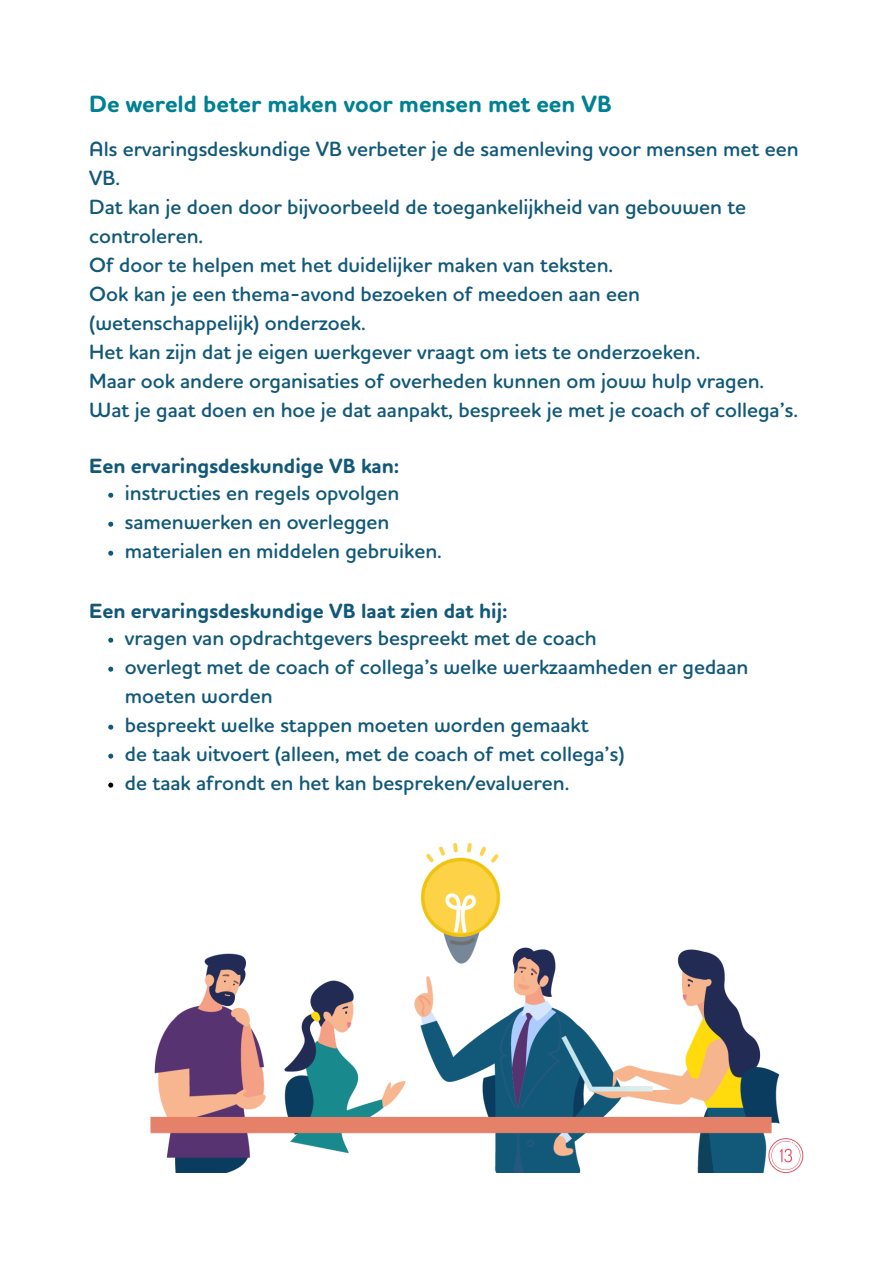
<style>
.page{position:relative;width:893px;height:1264px;background:#fff}
.page>*{position:absolute;margin:0;border:0;box-sizing:border-box;transform-origin:0 0}
.t1{font:700 24px "Houschka Rounded Alt";color:#008193}
.t2{font:600 21px/29px "Houschka Rounded";color:#125979}
.t3{font:700 21px "Houschka Rounded Alt";color:#125979}
</style>
<div class="page">
<svg style="left:108px;top:492px;width:5px;height:5px"></svg>
<svg style="left:108px;top:521px;width:5px;height:5px"></svg>
<svg style="left:108px;top:550px;width:5px;height:5px"></svg>
<svg style="left:108px;top:637px;width:5px;height:5px"></svg>
<svg style="left:108px;top:666px;width:5px;height:5px"></svg>
<svg style="left:108px;top:724px;width:5px;height:5px"></svg>
<svg style="left:108px;top:753px;width:5px;height:5px"></svg>
<svg style="left:108px;top:782px;width:5px;height:5px"></svg>
<img style="left:150px;top:843px;width:630px;height:329px">
<svg style="left:768px;top:1138px;width:35px;height:34px"></svg>
<p class="t1" style="left:89px;top:88px;width:524px">De wereld beter maken voor mensen met een VB</p>
<p class="t2" style="left:89px;top:136px;width:710px">Als ervaringsdeskundige VB verbeter je de samenleving voor mensen met een VB.<br>Dat kan je doen door bijvoorbeeld de toegankelijkheid van gebouwen te controleren.<br>Of door te helpen met het duidelijker maken van teksten.<br>Ook kan je een thema-avond bezoeken of meedoen aan een (wetenschappelijk) onderzoek.<br>Het kan zijn dat je eigen werkgever vraagt om iets te onderzoeken.<br>Maar ook andere organisaties of overheden kunnen om jouw hulp vragen.<br>Wat je gaat doen en hoe je dat aanpakt, bespreek je met je coach of collega’s.</p>
<p class="t3" style="left:89px;top:452px;width:311px">Een ervaringsdeskundige VB kan:</p>
<p class="t2" style="left:125px;top:480px;width:318px">instructies en regels opvolgen samenwerken en overleggen materialen en middelen gebruiken.</p>
<p class="t3" style="left:89px;top:597px;width:420px">Een ervaringsdeskundige VB laat zien dat hij:</p>
<p class="t2" style="left:125px;top:624px;width:624px">vragen van opdrachtgevers bespreekt met de coach<br>overlegt met de coach of collega’s welke werkzaamheden er gedaan moeten worden<br>bespreekt welke stappen moeten worden gemaakt<br>de taak uitvoert (alleen, met de coach of met collega’s)<br>de taak afrondt en het kan bespreken/evalueren.</p>
</div>
